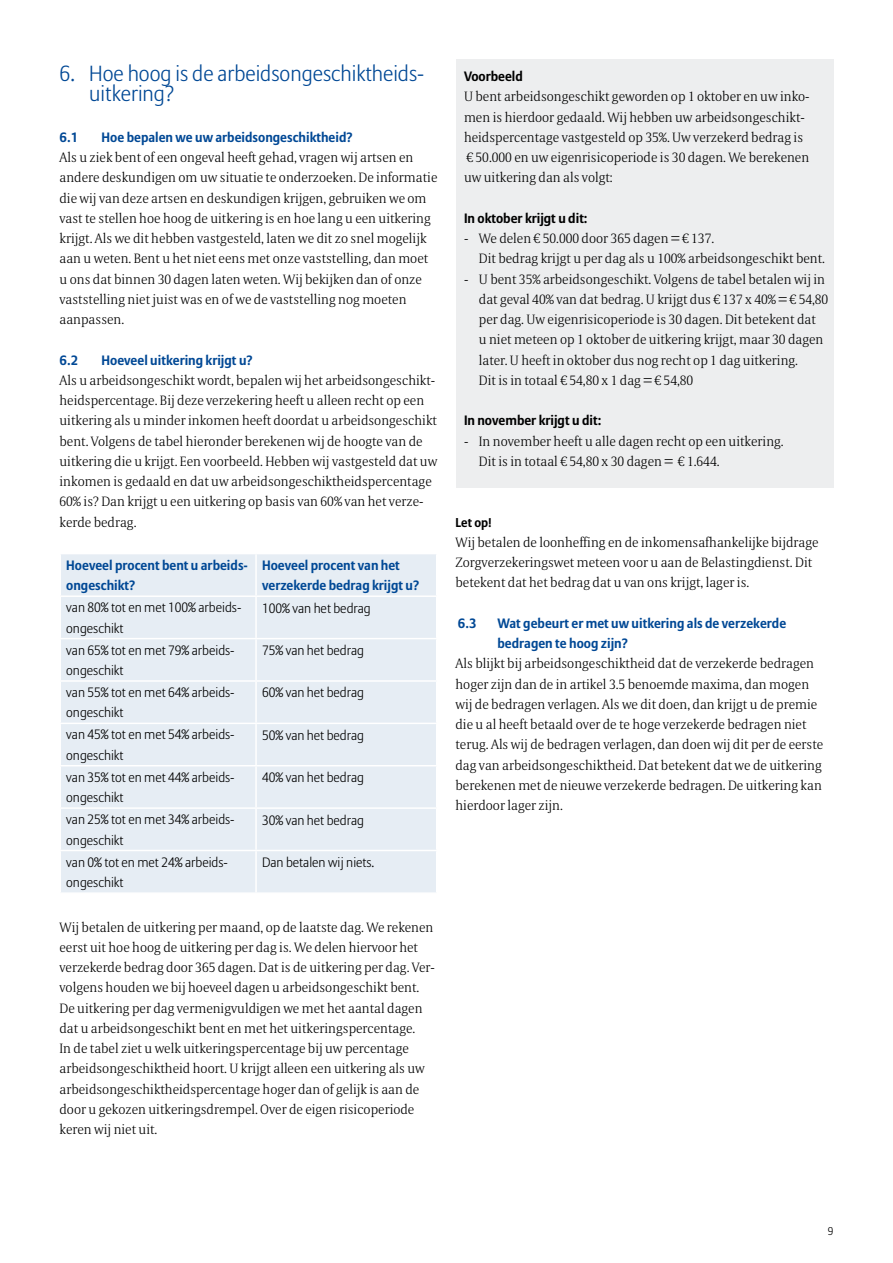
<style>
.page{position:relative;width:893px;height:1263px;background:#fff}
.page>*{position:absolute;margin:0;border:0;box-sizing:border-box;transform-origin:0 0}
.t1{font:300 21.75px/20.2px "Allianz Sans";color:#004895}
.t2{font:300 13.5px/20.2px "Allianz Serif";color:#000}
.t3{font:300 13.5px/20.2px "Allianz Sans";color:#000}
.t4{font:700 13.5px/20.2px "Allianz Sans";color:#004895}
.t5{font:700 13.5px "Allianz Sans";color:#000}
.t6{font:700 12.75px "Allianz Sans";color:#000}
.t7{font:300 11.25px "Allianz Sans";color:#000}
</style>
<div class="page">
<div style="left:456px;top:60px;width:377px;height:428px;background:#edeeef"></div>
<div style="left:61px;top:554px;width:375px;height:338px;background:#e6edf4"></div>
<hr style="left:255px;top:554px;width:2px;height:41px;background:#fff">
<hr style="left:60px;top:595px;width:196px;height:2px;background:#fff">
<hr style="left:256px;top:595px;width:181px;height:2px;background:#fff">
<hr style="left:255px;top:597px;width:2px;height:41px;background:#fff">
<hr style="left:60px;top:638px;width:196px;height:1px;background:#fff">
<hr style="left:256px;top:638px;width:181px;height:1px;background:#fff">
<hr style="left:255px;top:639px;width:2px;height:41px;background:#fff">
<hr style="left:60px;top:680px;width:196px;height:2px;background:#fff">
<hr style="left:256px;top:680px;width:181px;height:2px;background:#fff">
<hr style="left:255px;top:682px;width:2px;height:41px;background:#fff">
<hr style="left:60px;top:723px;width:196px;height:1px;background:#fff">
<hr style="left:256px;top:723px;width:181px;height:1px;background:#fff">
<hr style="left:255px;top:724px;width:2px;height:41px;background:#fff">
<hr style="left:60px;top:765px;width:196px;height:1px;background:#fff">
<hr style="left:256px;top:765px;width:181px;height:1px;background:#fff">
<hr style="left:255px;top:766px;width:2px;height:41px;background:#fff">
<hr style="left:60px;top:807px;width:196px;height:2px;background:#fff">
<hr style="left:256px;top:807px;width:181px;height:2px;background:#fff">
<hr style="left:255px;top:809px;width:2px;height:41px;background:#fff">
<hr style="left:60px;top:850px;width:196px;height:1px;background:#fff">
<hr style="left:256px;top:850px;width:181px;height:1px;background:#fff">
<hr style="left:255px;top:851px;width:2px;height:41px;background:#fff">
<h1 class="t1" style="left:89px;top:64px;width:336px;text-indent:-30px">6. Hoe hoog is de arbeidsongeschiktheids&shy;uitkering?</h1>
<p class="t4" style="left:60px;top:127px;width:20px">6.1</p>
<p class="t4" style="left:102px;top:127px;width:253px">Hoe bepalen we uw arbeidsongeschiktheid?</p>
<p class="t2" style="left:60px;top:148px;width:379px">Als u ziek bent of een ongeval heeft gehad, vragen wij artsen en andere deskundigen om uw situatie te onderzoeken. De informatie die wij van deze artsen en deskundigen krijgen, gebruiken we om vast te stellen hoe hoog de uitkering is en hoe lang u een uitkering krijgt. Als we dit hebben vastgesteld, laten we dit zo snel mogelijk aan u weten. Bent u het niet eens met onze vaststelling, dan moet u ons dat binnen 30 dagen laten weten. Wij bekijken dan of onze vaststelling niet juist was en of we de vaststelling nog moeten aanpassen.</p>
<p class="t4" style="left:60px;top:350px;width:20px">6.2</p>
<p class="t4" style="left:102px;top:350px;width:153px">Hoeveel uitkering krijgt u?</p>
<p class="t2" style="left:60px;top:371px;width:379px">Als u arbeidsongeschikt wordt, bepalen wij het arbeidsongeschikt&shy;heidspercentage. Bij deze verzekering heeft u alleen recht op een uitkering als u minder inkomen heeft doordat u arbeidsongeschikt bent. Volgens de tabel hieronder berekenen wij de hoogte van de uitkering die u krijgt. Een voorbeeld. Hebben wij vastgesteld dat uw inkomen is gedaald en dat uw arbeidsongeschiktheidspercentage 60% is? Dan krijgt u een uitkering op basis van 60% van het verze&shy;kerde bedrag.</p>
<p class="t4" style="left:66px;top:555px;width:183px">Hoeveel procent bent u arbeids&shy;ongeschikt?</p>
<p class="t4" style="left:262px;top:555px;width:159px">Hoeveel procent van het verzekerde bedrag krijgt u?</p>
<p class="t3" style="left:66px;top:598px;width:177px">van 80% tot en met 100% arbeids&shy;ongeschikt</p>
<p class="t3" style="left:262px;top:598px;width:110px">100% van het bedrag</p>
<p class="t3" style="left:66px;top:640px;width:170px">van 65% tot en met 79% arbeids&shy;ongeschikt</p>
<p class="t3" style="left:262px;top:641px;width:104px">75% van het bedrag</p>
<p class="t3" style="left:66px;top:683px;width:170px">van 55% tot en met 64% arbeids&shy;ongeschikt</p>
<p class="t3" style="left:262px;top:683px;width:104px">60% van het bedrag</p>
<p class="t3" style="left:66px;top:725px;width:170px">van 45% tot en met 54% arbeids&shy;ongeschikt</p>
<p class="t3" style="left:262px;top:725px;width:104px">50% van het bedrag</p>
<p class="t3" style="left:66px;top:768px;width:170px">van 35% tot en met 44% arbeids&shy;ongeschikt</p>
<p class="t3" style="left:262px;top:768px;width:104px">40% van het bedrag</p>
<p class="t3" style="left:66px;top:810px;width:170px">van 25% tot en met 34% arbeids&shy;ongeschikt</p>
<p class="t3" style="left:262px;top:810px;width:104px">30% van het bedrag</p>
<p class="t3" style="left:66px;top:852px;width:163px">van 0% tot en met 24% arbeids&shy;ongeschikt</p>
<p class="t3" style="left:262px;top:853px;width:114px">Dan betalen wij niets.</p>
<p class="t2" style="left:60px;top:917px;width:377px">Wij betalen de uitkering per maand, op de laatste dag. We rekenen eerst uit hoe hoog de uitkering per dag is. We delen hiervoor het verzekerde bedrag door 365 dagen. Dat is de uitkering per dag. Ver&shy;volgens houden we bij hoeveel dagen u arbeidsongeschikt bent.<br>De uitkering per dag vermenigvuldigen we met het aantal dagen dat u arbeidsongeschikt bent en met het uitkeringspercentage.<br>In de tabel ziet u welk uitkeringspercentage bij uw percentage arbeidsongeschiktheid hoort. U krijgt alleen een uitkering als uw arbeidsongeschiktheidspercentage hoger dan of gelijk is aan de door u gekozen uitkeringsdrempel. Over de eigen risicoperiode keren wij niet uit.</p>
<p class="t5" style="left:464px;top:68px;width:60px">Voorbeeld</p>
<p class="t2" style="left:464px;top:87px;width:347px">U bent arbeidsongeschikt geworden op 1 oktober en uw inko&shy;men is hierdoor gedaald. Wij hebben uw arbeidsongeschikt&shy;heidspercentage vastgesteld op 35%. Uw verzekerd bedrag is € 50.000 en uw eigenrisicoperiode is 30 dagen. We berekenen uw uitkering dan als volgt:</p>
<p class="t5" style="left:464px;top:209px;width:125px">In oktober krijgt u dit:</p>
<p class="t2" style="left:479px;top:229px;width:348px;text-indent:-15px">- We delen € 50.000 door 365 dagen = € 137.<br>Dit bedrag krijgt u per dag als u 100% arbeidsongeschikt bent.</p>
<p class="t2" style="left:479px;top:269px;width:351px;text-indent:-15px">- U bent 35% arbeidsongeschikt. Volgens de tabel betalen wij in dat geval 40% van dat bedrag. U krijgt dus € 137 x 40% = € 54,80 per dag. Uw eigenrisicoperiode is 30 dagen. Dit betekent dat<br>u niet meteen op 1 oktober de uitkering krijgt, maar 30 dagen later. U heeft in oktober dus nog recht op 1 dag uitkering.<br>Dit is in totaal € 54,80 x 1 dag = € 54,80</p>
<p class="t5" style="left:464px;top:412px;width:139px">In november krijgt u dit:</p>
<p class="t2" style="left:479px;top:431px;width:306px;text-indent:-15px">- In november heeft u alle dagen recht op een uitkering.<br>Dit is in totaal € 54,80 x 30 dagen = € 1.644.</p>
<p class="t6" style="left:455px;top:514px;width:38px">Let op!</p>
<p class="t2" style="left:455px;top:533px;width:365px">Wij betalen de loonheffing en de inkomensafhankelijke bijdrage<br>Zorgverzekeringswet meteen voor u aan de Belastingdienst. Dit betekent dat het bedrag dat u van ons krijgt, lager is.</p>
<p class="t4" style="left:458px;top:613px;width:20px">6.3</p>
<p class="t4" style="left:497px;top:613px;width:290px">Wat gebeurt er met uw uitkering als de verzekerde bedragen te hoog zijn?</p>
<p class="t2" style="left:455px;top:654px;width:369px">Als blijkt bij arbeidsongeschiktheid dat de verzekerde bedragen hoger zijn dan de in artikel 3.5 benoemde maxima, dan mogen wij de bedragen verlagen. Als we dit doen, dan krijgt u de premie die u al heeft betaald over de te hoge verzekerde bedragen niet terug. Als wij de bedragen verlagen, dan doen wij dit per de eerste dag van arbeidsongeschiktheid. Dat betekent dat we de uitkering berekenen met de nieuwe verzekerde bedragen. De uitkering kan hierdoor lager zijn.</p>
<p class="t7" style="left:828px;top:1225px;width:7px">9</p>
</div>
